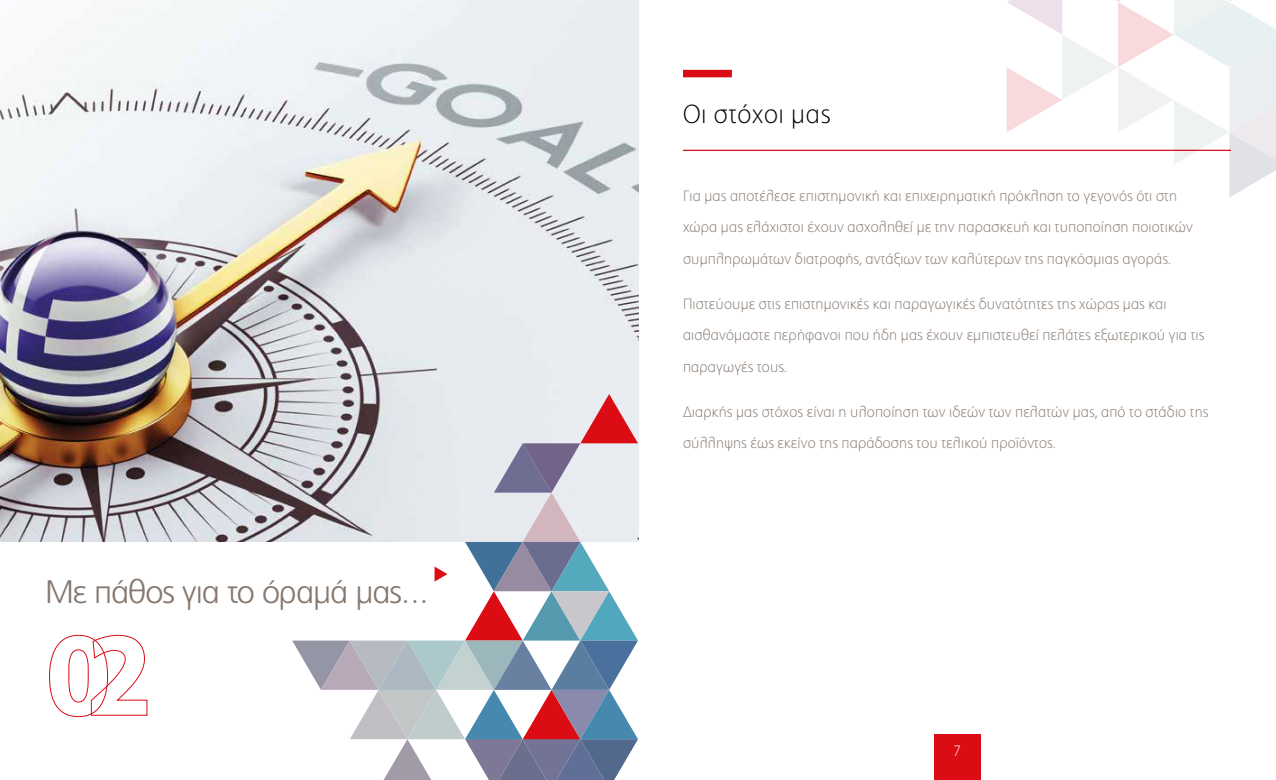
<style>
.page{position:relative;width:1276px;height:780px;background:#fff}
.page>*{position:absolute;margin:0;border:0;box-sizing:border-box;transform-origin:0 0}
.t1{font:300 32.5px "PF Catalog";letter-spacing:-.03em;color:#86786f}
.t2{font:100 26.25px "PF Catalog";letter-spacing:.025em;color:#000}
.t3{font:100 15px/31.2px "PF Catalog";letter-spacing:.01em;color:#86786f}
.t4{font:100 15px "PF Catalog";color:#fff}
</style>
<div class="page">
<svg style="left:1006px;top:0;width:270px;height:197px"></svg>
<img style="left:0;top:0;width:638px;height:542px">
<svg style="left:49px;top:634px;width:99px;height:83px"></svg>
<div style="left:934px;top:735px;width:46px;height:45px;background:#dc0c15"></div>
<div style="left:683px;top:70px;width:49px;height:7px;background:#dc0c15"></div>
<hr style="left:683px;top:150px;width:548px;height:1px;background:#dc0c15">
<svg style="left:292px;top:394px;width:346px;height:386px"></svg>
<h1 class="t1" style="left:45px;top:573px;width:385px">Με πάθος για το όραμά μας...</h1>
<h2 class="t2" style="left:683px;top:101px;width:149px">Οι στόχοι μας</h2>
<p class="t3" style="left:683px;top:181px;width:511px">Για μας αποτέλεσε επιστημονική και επιχειρηματική πρόκληση το γεγονός ότι στη χώρα μας ελάχιστοι έχουν ασχοληθεί με την παρασκευή και τυποποίηση ποιοτικών συμπληρωμάτων διατροφής, αντάξιων των καλύτερων της παγκόσμιας αγοράς.</p>
<p class="t3" style="left:683px;top:289px;width:523px">Πιστεύουμε στις επιστημονικές και παραγωγικές δυνατότητες της χώρας μας και αισθανόμαστε περήφανοι που ήδη μας έχουν εμπιστευθεί πελάτες εξωτερικού για τις παραγωγές τους.</p>
<p class="t3" style="left:683px;top:397px;width:527px">Διαρκής μας στόχος είναι η υλοποίηση των ιδεών των πελατών μας, από το στάδιο της σύλληψης έως εκείνο της παράδοσης του τελικού προϊόντος.</p>
<p class="t4" style="left:953px;top:743px;width:9px">7</p>
</div>
